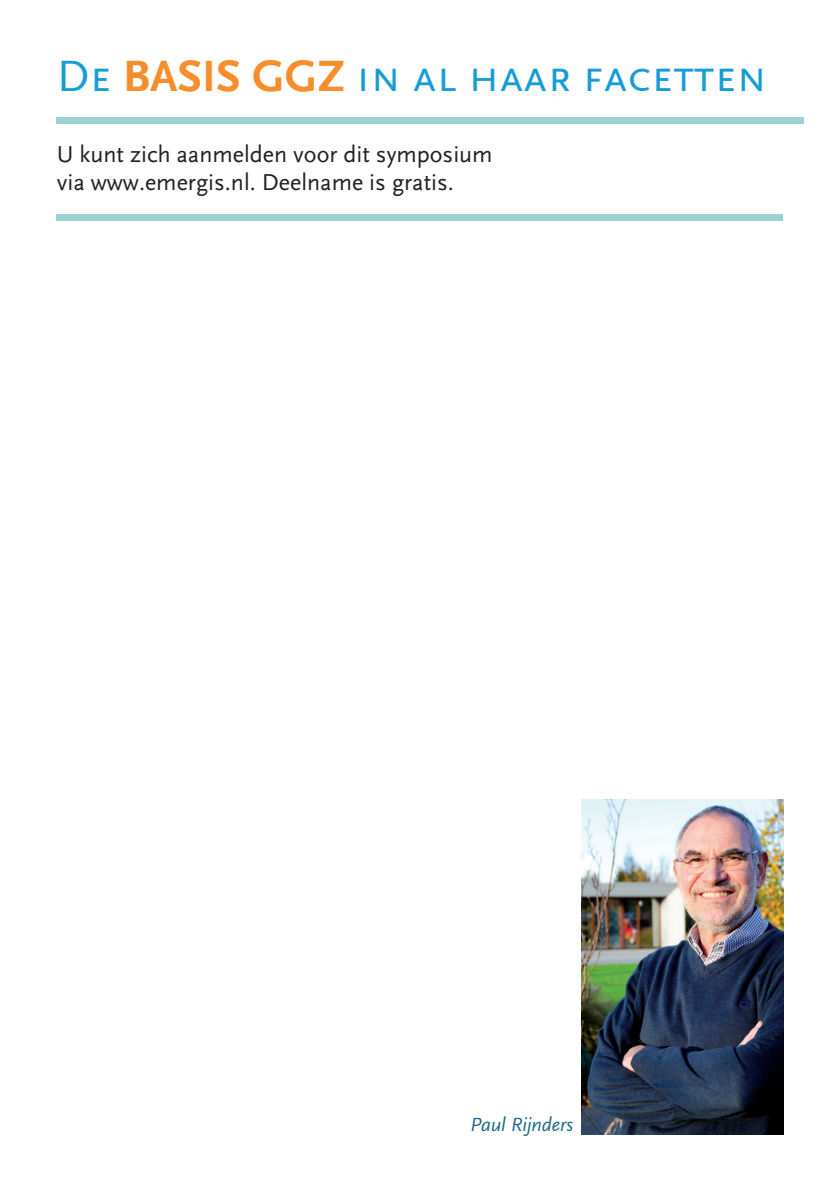
<style>
.page{position:relative;width:840px;height:1191px;background:#fff}
.page>*{position:absolute;margin:0;border:0;box-sizing:border-box;transform-origin:0 0}
.t1{font:46px "Emergis Scala Sans Small Caps";color:#189cd8}
.t2{font:24px/28px "Emergis Scala Sans";color:#231f20}
.t3{font:italic 20px "Emergis Scala Sans";color:#1e6988}
.s1{font-family:"Emergis Scala Sans";font-weight:700;color:#f68e2b}
</style>
<div class="page">
<div style="left:57px;top:117px;width:746px;height:6px;background:#9bd2d5"></div>
<div style="left:57px;top:214px;width:725px;height:7px;background:#9bd2d5"></div>
<img style="left:581px;top:799px;width:201px;height:335px">
<h1 class="t1" style="left:57px;top:51px;width:711px">De <span class="s1">BASIS GGZ</span> in al haar facetten</h1>
<p class="t2" style="left:57px;top:140px;width:437px">U kunt zich aanmelden voor dit symposium via www.emergis.nl. Deelname is gratis.</p>
<p class="t3" style="left:469px;top:1112px;width:105px">Paul Rijnders</p>
</div>
